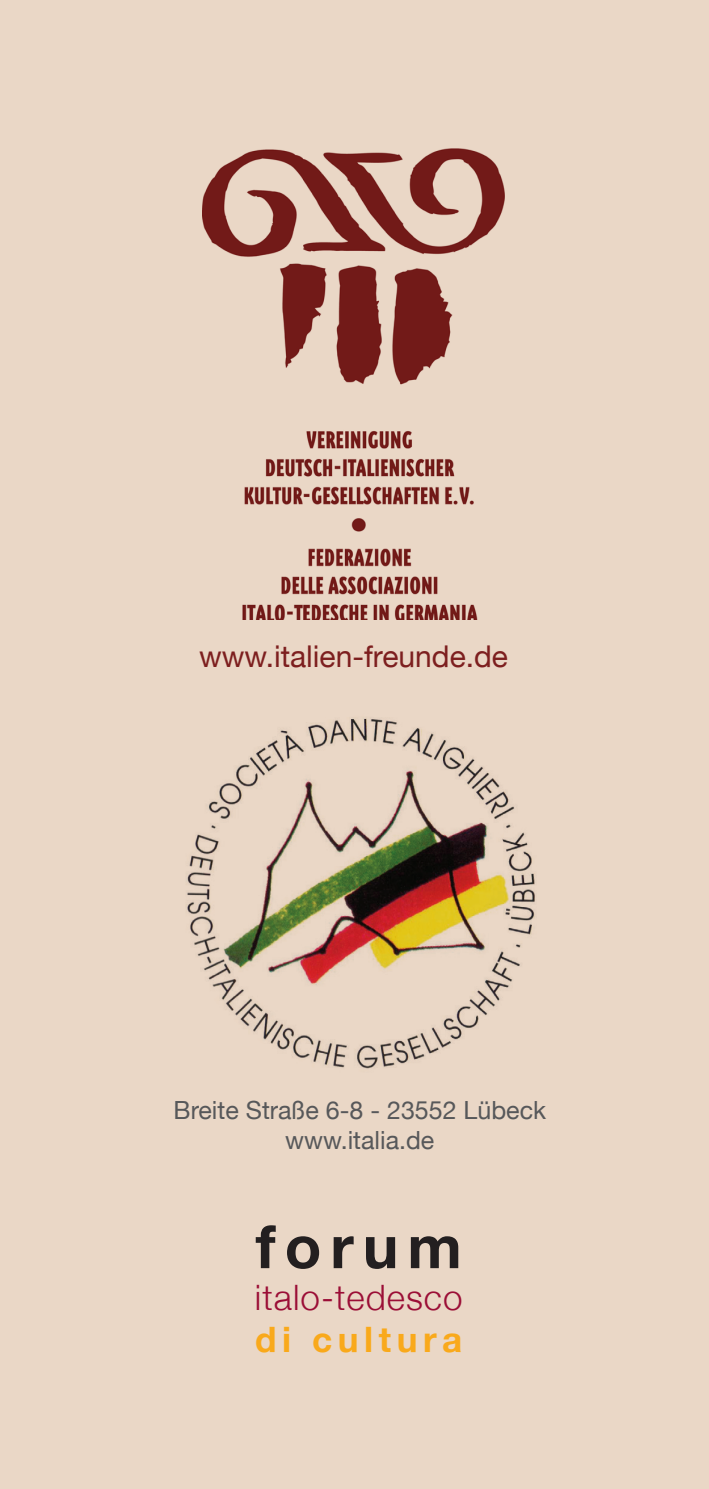
<style>
.page{position:relative;width:709px;height:1489px;background:#fff}
.page>*{position:absolute;margin:0;border:0;box-sizing:border-box;transform-origin:0 0}
.t1{font:700 60px "Helvetica Neue";letter-spacing:.15em;color:#231f20}
.t2{font:300 35px "Helvetica Neue";letter-spacing:.03em;color:#9b0e36}
.t3{font:700 35px "Helvetica Neue";letter-spacing:.16em;color:#f9a91b}
.t4{font:30px "Helvetica Neue";color:#7d1f1f}
.t5{font:25px "Helvetica Neue";color:#57585a}
</style>
<div class="page">
<div style="left:0;top:0;width:709px;height:1488px;background:#ead7c6"></div>
<img style="left:202px;top:148px;width:303px;height:471px">
<img style="left:186px;top:718px;width:349px;height:351px">
<p class="t4" style="left:199px;top:638px;width:310px">www.italien-freunde.de</p>
<p class="t5" style="left:173px;top:1095px;width:374px">Breite Straße 6-8 - 23552 Lübeck</p>
<p class="t5" style="left:285px;top:1125px;width:151px">www.italia.de</p>
<p class="t1" style="left:256px;top:1209px;width:207px">forum</p>
<p class="t2" style="left:255px;top:1276px;width:209px">italo-tedesco</p>
<p class="t3" style="left:255px;top:1317px;width:209px">di cultura</p>
</div>
